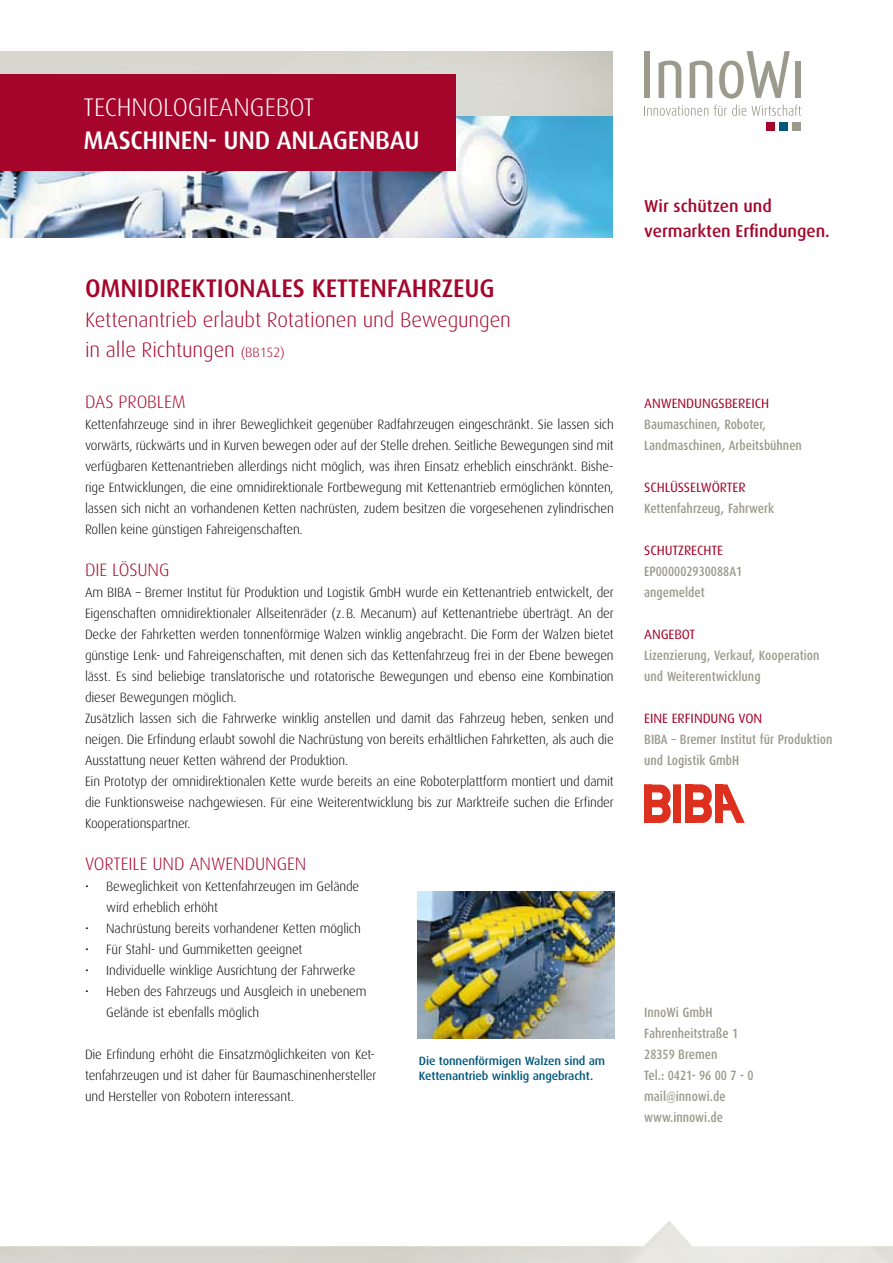
<style>
.page{position:relative;width:893px;height:1263px;background:#fff}
.page>*{position:absolute;margin:0;border:0;box-sizing:border-box;transform-origin:0 0}
.t1{font:500 25.5px "Dax";letter-spacing:-.005em;color:#a6052b}
.t2{font:500 25.5px "Dax";letter-spacing:-.01em;color:#fff}
.t3{font:300 25.5px "Dax";color:#fff}
.t4{font:300 21px/30px "Dax";letter-spacing:-.005em;color:#a6052b}
.t5{font:300 18px "Dax";letter-spacing:-.005em;color:#a6052b}
.t6{font:500 17.25px/25.5px "Dax";color:#a6052b}
.t7{font:300 13.5px/21px "Dax";letter-spacing:-.015em;color:#000}
.t8{font:500 13.5px/21px "Dax Condensed";color:#9b9a8c}
.t9{font:13.5px "Dax";letter-spacing:-.005em;color:#a6052b}
.t10{font:500 12px/15px "Dax";letter-spacing:-.01em;color:#00577b}
.s1{font-size:13.5px}
</style>
<div class="page">
<img style="left:0;top:51px;width:612px;height:65px">
<img style="left:0;top:116px;width:612px;height:122px">
<div style="left:0;top:74px;width:455px;height:96px;background:#a6052b"></div>
<div style="left:766px;top:122px;width:9px;height:9px;background:#a6052b"></div>
<div style="left:780px;top:122px;width:8px;height:9px;background:#00577b"></div>
<div style="left:793px;top:122px;width:8px;height:9px;background:#9b9a8c"></div>
<svg style="left:644px;top:51px;width:157px;height:65px"></svg>
<svg style="left:644px;top:784px;width:101px;height:39px"></svg>
<img style="left:418px;top:891px;width:196px;height:147px">
<h1 class="t3" style="left:84px;top:94px;width:229px">Technologieangebot</h1>
<h1 class="t2" style="left:84px;top:126px;width:338px">Maschinen- und Anlagenbau</h1>
<h1 class="t1" style="left:85px;top:273px;width:411px">Omnidirektionales Kettenfahrzeug</h1>
<h2 class="t4" style="left:85px;top:304px;width:427px">Kettenantrieb erlaubt Rotationen und Bewegungen in alle Richtungen <span class="s1">(BB152)</span></h2>
<h3 class="t5" style="left:85px;top:392px;width:102px">Das Problem</h3>
<p class="t7" style="left:85px;top:414px;width:530px;text-align:justify">Kettenfahrzeuge sind in ihrer Beweglichkeit gegenüber Radfahrzeugen eingeschränkt. Sie lassen sich vorwärts, rückwärts und in Kurven bewegen oder auf der Stelle drehen. Seitliche Bewegungen sind mit verfügbaren Kettenantrieben allerdings nicht möglich, was ihren Einsatz erheblich einschränkt. Bishe&shy;rige Entwicklungen, die eine omnidirektionale Fortbewegung mit Kettenantrieb ermöglichen könnten, lassen sich nicht an vorhandenen Ketten nachrüsten, zudem besitzen die vorgesehenen zylindrischen Rollen keine günstigen Fahreigenschaften.</p>
<h3 class="t5" style="left:85px;top:560px;width:86px">Die Lösung</h3>
<p class="t7" style="left:85px;top:582px;width:29px">Am BIBA</p>
<p class="t7" style="left:85px;top:582px;width:530px;text-indent:51px">– Bremer I nstitut für Produktion und Logistik GmbH wurde ein Kettenantrieb entwickelt, der Eigenschaften omnidirektionaler Allseitenräder (z. B. Mecanum) auf Kettenantriebe überträgt. An der Decke der Fahrketten werden tonnenförmige Walzen winklig angebracht. Die Form der Walzen bietet günstige Lenk- und Fahreigenschaften, mit denen sich das Kettenfahrzeug frei in der Ebene bewegen lässt. Es sind beliebige translatorische und rotatorische Bewegungen und ebenso eine Kombination dieser Bewegungen möglich.<br>Zusätzlich lassen sich die Fahrwerke winklig anstellen und damit das Fahrzeug heben, senken und neigen. Die Erfindung erlaubt sowohl die Nachrüstung von bereits erhältlichen Fahrketten, als auch die Ausstattung neuer Ketten während der Produktion.<br>Ein Prototyp der omnidirektionalen Kette wurde bereits an eine Roboterplattform montiert und damit die Funktionsweise nachgewiesen. Für eine Weiterentwicklung bis zur Marktreife suchen die Erfinder Kooperationspartner.</p>
<h3 class="t5" style="left:85px;top:854px;width:223px">Vorteile und Anwendungen</h3>
<p class="t7" style="left:106px;top:876px;width:254px;text-indent:-21px">• Beweglichkeit von Kettenfahrzeugen im Gelände wird erheblich erhöht</p>
<p class="t7" style="left:85px;top:918px;width:277px">• Nachrüstung bereits vorhandener Ketten möglich</p>
<p class="t7" style="left:85px;top:939px;width:219px">• Für Stahl- und Gummiketten geeignet</p>
<p class="t7" style="left:85px;top:960px;width:272px">• I ndividuelle winklige Ausrichtung der Fahrwerke</p>
<p class="t7" style="left:106px;top:981px;width:262px;text-indent:-21px">• Heben des Fahrzeugs und Ausgleich in unebenem<br>Gelände ist ebenfalls möglich</p>
<p class="t7" style="left:85px;top:1044px;width:293px;text-align:justify">Die Erfindung erhöht die Einsatzmöglichkeiten von Ket&shy;tenfahrzeugen und ist daher für Baumaschinenhersteller und Hersteller von Robotern interessant.</p>
<p class="t10" style="left:419px;top:1053px;width:188px">Die tonnenförmigen Walzen sind am<br>Kettenantrieb winklig angebracht.</p>
<p class="t6" style="left:644px;top:193px;width:187px">Wir schützen und vermarkten Erfindungen.</p>
<p class="t9" style="left:644px;top:396px;width:126px">ANWENDUNGSBEREICH</p>
<p class="t8" style="left:644px;top:414px;width:159px">Baumaschinen, Roboter,<br>Landmaschinen, Arbeitsbühnen</p>
<p class="t9" style="left:644px;top:480px;width:103px">SCHLÜSSELWÖRTER</p>
<p class="t8" style="left:644px;top:498px;width:131px">Kettenfahrzeug, Fahrwerk</p>
<p class="t9" style="left:644px;top:543px;width:80px">SCHUTZRECHTE</p>
<p class="t8" style="left:644px;top:561px;width:100px">EP000002930088A1 angemeldet</p>
<p class="t9" style="left:644px;top:627px;width:53px">ANGEBOT</p>
<p class="t8" style="left:644px;top:645px;width:177px">Lizenzierung, Verkauf, Kooperation und Weiterentwicklung</p>
<p class="t9" style="left:644px;top:711px;width:120px">EINE ERFINDUNG VON</p>
<p class="t8" style="left:644px;top:729px;width:190px">BIBA – Bremer Institut für Produktion und Logistik GmbH</p>
<p class="t8" style="left:644px;top:1002px;width:111px">InnoWi GmbH<br>Fahrenheitstraße 1<br>28359 Bremen<br>Tel.: 0421- 96 00 7 - 0 mail@innowi.de www.innowi.de</p>
</div>
